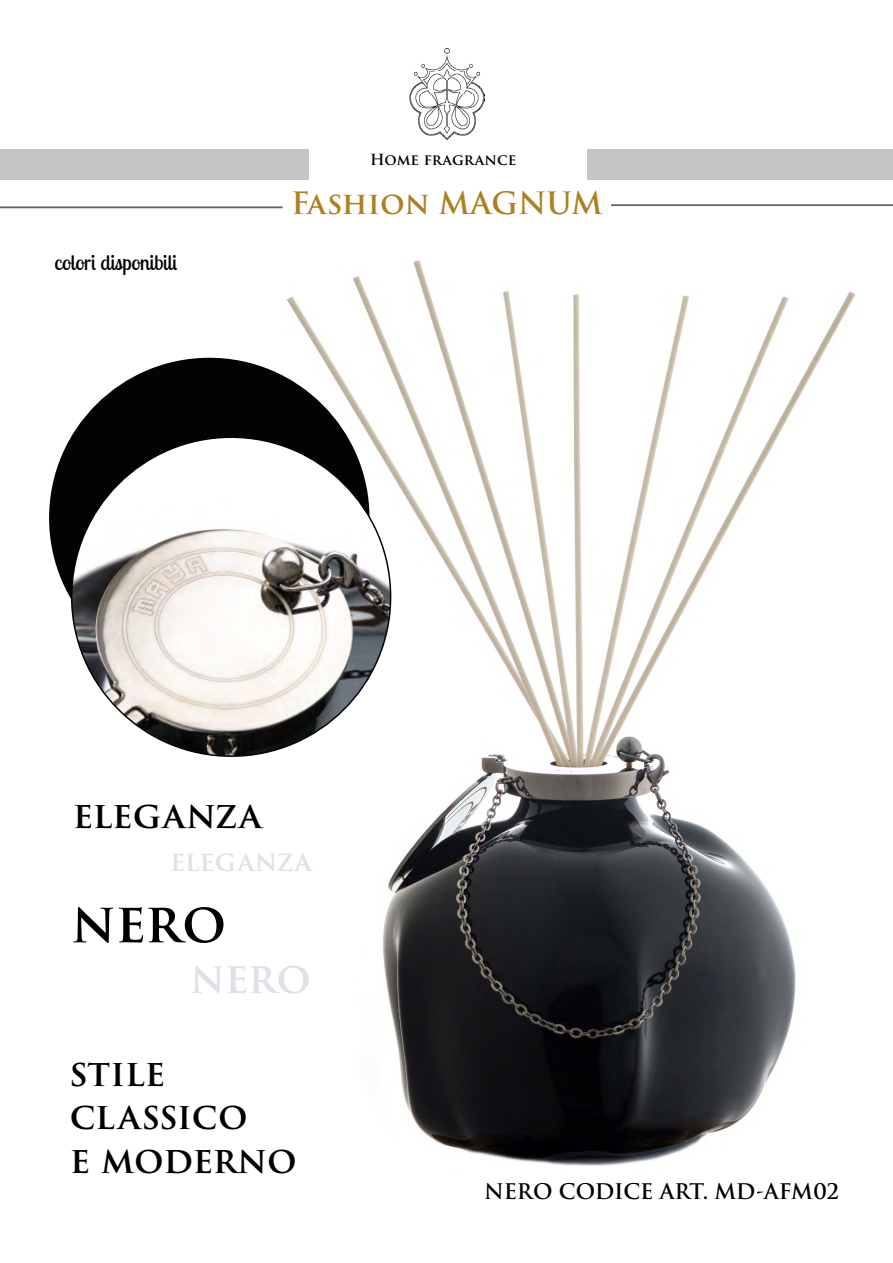
<style>
.page{position:relative;width:893px;height:1263px;background:#fff}
.page>*{position:absolute;margin:0;border:0;box-sizing:border-box;transform-origin:0 0}
.t1{font:600 54px "Trajan Pro 3";color:#000}
.t2{font:600 42px "Trajan Pro 3";color:#dfe1e9}
.t3{font:600 36px/43.2px "Trajan Pro 3";color:#000}
.t4{font:600 30px "Trajan Pro 3";color:#ad8020}
.t5{font:600 27px "Trajan Pro 3";color:#dfe1e9}
.t6{font:600 21px "Trajan Pro 3";letter-spacing:-.01em;color:#000}
.t7{font:21px "Lobster Two";color:#000}
.t8{font:600 15px "Trajan Pro 3";letter-spacing:-.005em;color:#000}
</style>
<div class="page">
<img style="left:267px;top:260px;width:589px;height:906px">
<div style="left:50px;top:358px;width:319px;height:319px;background:#020304;border-radius:50%"></div>
<img style="left:72px;top:439px;width:319px;height:317px">
<div style="left:587px;top:149px;width:306px;height:31px;background:#c5c5c5"></div>
<div style="left:0;top:149px;width:308px;height:31px;background:#c5c5c5"></div>
<img style="left:410px;top:49px;width:75px;height:90px">
<hr style="left:0;top:207px;width:282px;height:1px;background:#646363">
<hr style="left:611px;top:205px;width:282px;height:1px;background:#646363">
<p class="t7" style="left:54px;top:249px;width:124px">colori disponibili</p>
<p class="t8" style="left:370px;top:149px;width:147px">Home fragrance</p>
<p class="t4" style="left:291px;top:181px;width:313px">Fashion MAGNUM</p>
<p class="t3" style="left:73px;top:794px;width:190px">eleganza</p>
<p class="t5" style="left:170px;top:842px;width:143px">eleganza</p>
<h1 class="t1" style="left:71px;top:883px;width:157px">nero</h1>
<p class="t2" style="left:190px;top:947px;width:122px">nero</p>
<p class="t3" style="left:70px;top:1052px;width:228px">stile classico<br>e moderno</p>
<p class="t6" style="left:484px;top:1176px;width:356px">NERO CODICE ART. MD-AFM02</p>
</div>
